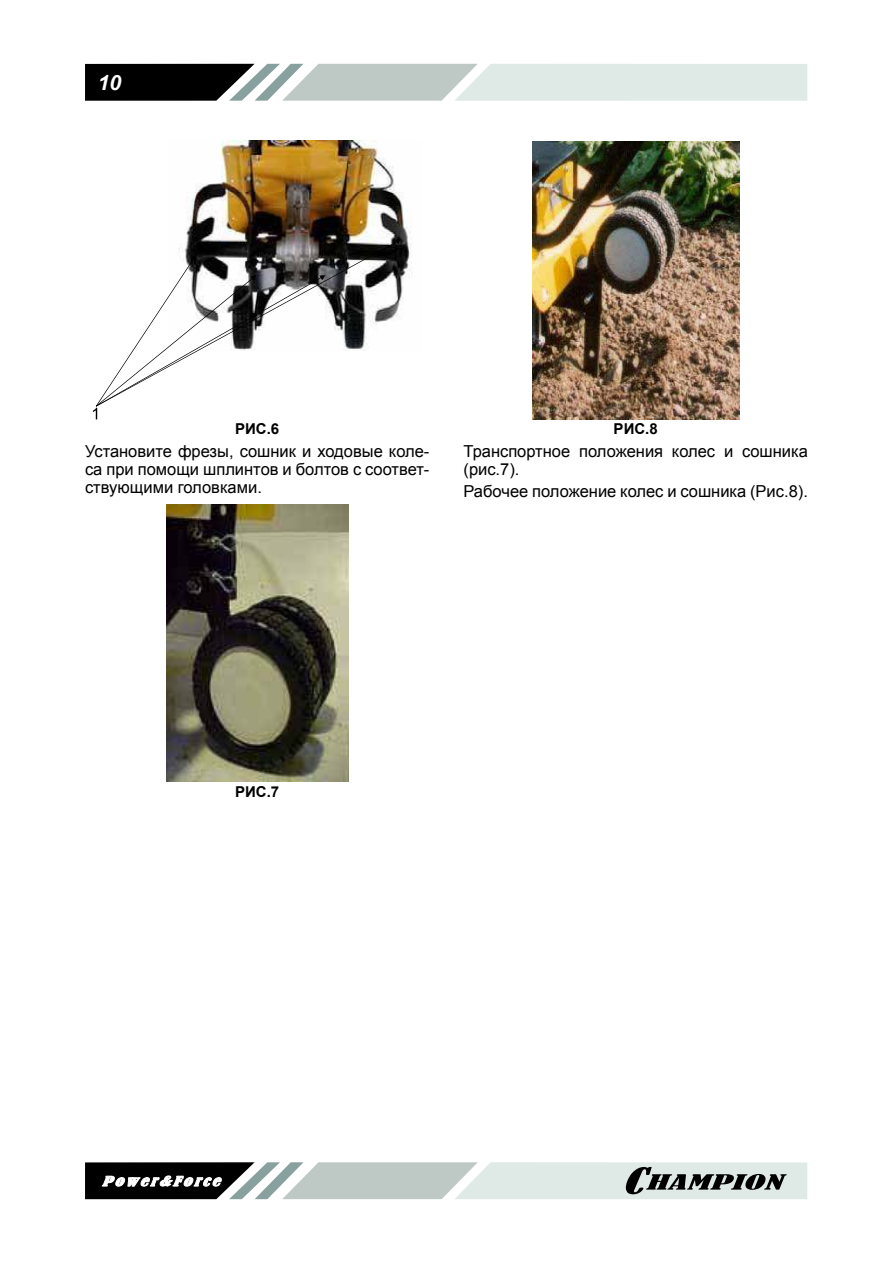
<style>
.page{position:relative;width:893px;height:1263px;background:#fff}
.page>*{position:absolute;margin:0;border:0;box-sizing:border-box;transform-origin:0 0}
.t1{font:italic 700 21px "Arial";color:#fff}
.t2{font:16.5px/18px "Arial";color:#000;text-align:justify}
.t3{font:700 15px "Arial";color:#000}
</style>
<div class="page">
<svg style="left:85px;top:64px;width:722px;height:37px;background:#a9b1ae"></svg>
<svg style="left:85px;top:1162px;width:722px;height:37px;background:#a2aaa7"></svg>
<img style="left:186px;top:140px;width:226px;height:159px">
<svg style="left:96px;top:239px;width:305px;height:167px"></svg>
<img style="left:166px;top:504px;width:182px;height:278px">
<img style="left:532px;top:141px;width:207px;height:278px">
<p class="t1" style="left:98px;top:70px;width:25px">10</p>
<p class="t3" style="left:235px;top:419px;width:46px">РИС.6</p>
<p class="t2" style="left:85px;top:442px;width:346px">Установите фрезы, сошник и ходовые коле&shy;са при помощи шплинтов и болтов с соответ&shy;ствующими головками.</p>
<p class="t3" style="left:614px;top:419px;width:46px">РИС.8</p>
<p class="t2" style="left:463px;top:442px;width:346px">Транспортное положения колес и сошника (рис.7).</p>
<p class="t2" style="left:463px;top:482px;width:346px">рабочее положение колес и сошника (рис.8).</p>
<p class="t3" style="left:235px;top:782px;width:46px">РИС.7</p>
</div>
